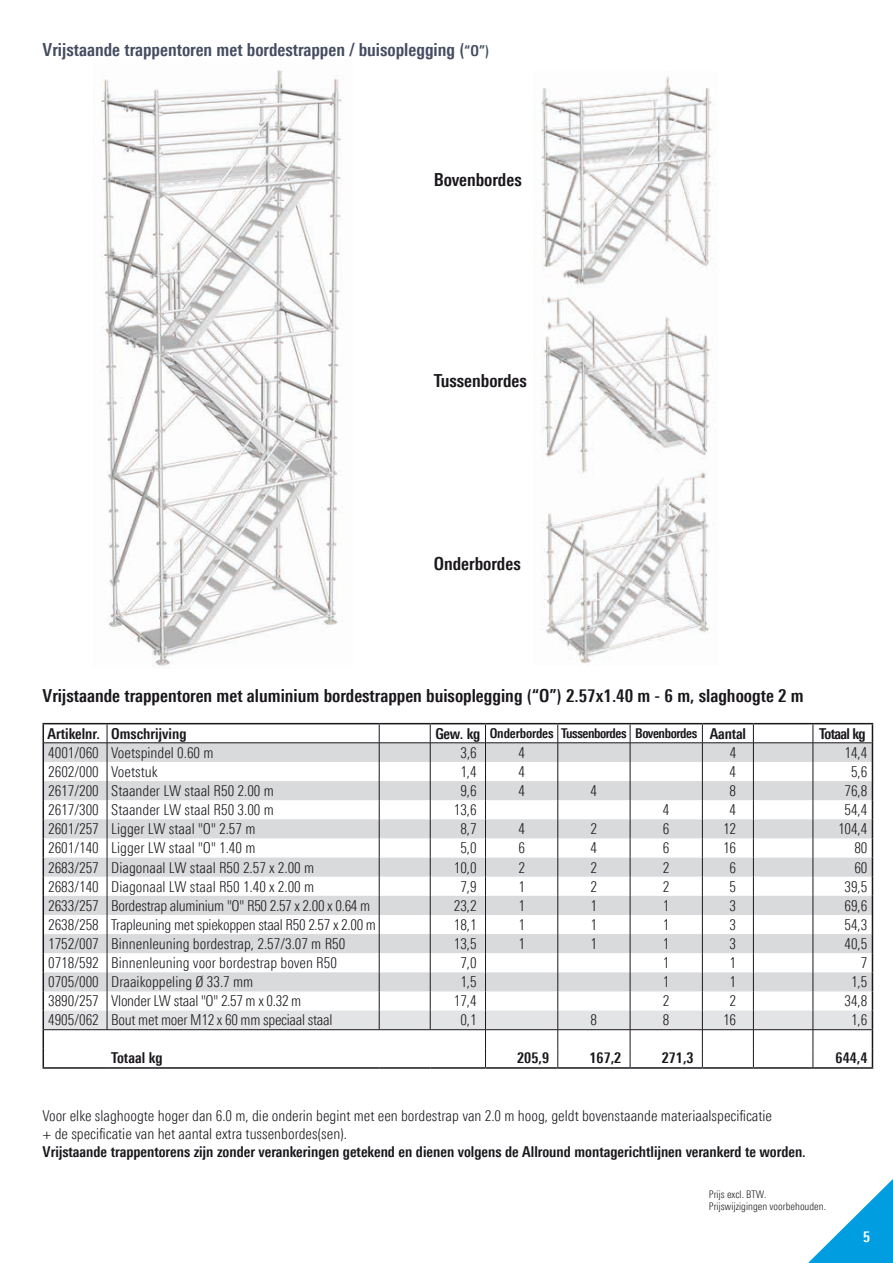
<style>
.page{position:relative;width:893px;height:1263px;background:#fff}
.page>*{position:absolute;margin:0;border:0;box-sizing:border-box;transform-origin:0 0}
.t1{font:700 18px "Linotype Univers 620 Cn";color:#1a171c}
.t2{font:700 18px "Linotype Univers 620 Cn";color:#444c61}
.t3{font:300 15px/18px "Linotype Univers 320 Cn";color:#1a171c}
.t4{font:300 15px "Linotype Univers 320 Cn";letter-spacing:-.02em;color:#1a171c}
.t5{font:700 15px "Linotype Univers 620 Cn";color:#1a171c}
.t6{font:700 15px "Linotype Univers 620 Cn";letter-spacing:-.04em;color:#1a171c}
.t7{font:700 15px "Linotype Univers 620 Cn";color:#fff}
.t8{font:700 13.5px "Linotype Univers 620 Cn";letter-spacing:-.03em;color:#1a171c}
.t9{font:300 10.5px/12px "Linotype Univers 320 Cn";color:#1a171c}
.s1{font-size:15px}
</style>
<div class="page">
<img style="left:541px;top:76px;width:175px;height:588px">
<img style="left:100px;top:70px;width:243px;height:596px">
<hr style="left:43px;top:723px;width:64px;height:1px;background:#1a171c">
<hr style="left:107px;top:723px;width:272px;height:1px;background:#1a171c">
<hr style="left:379px;top:723px;width:51px;height:1px;background:#1a171c">
<hr style="left:430px;top:723px;width:55px;height:1px;background:#1a171c">
<hr style="left:485px;top:723px;width:73px;height:1px;background:#1a171c">
<hr style="left:558px;top:723px;width:72px;height:1px;background:#1a171c">
<hr style="left:630px;top:723px;width:72px;height:1px;background:#1a171c">
<hr style="left:702px;top:723px;width:51px;height:1px;background:#1a171c">
<hr style="left:753px;top:723px;width:60px;height:1px;background:#1a171c">
<hr style="left:813px;top:723px;width:60px;height:1px;background:#1a171c">
<hr style="left:43px;top:1067px;width:64px;height:2px;background:#1a171c">
<hr style="left:107px;top:1067px;width:272px;height:2px;background:#1a171c">
<hr style="left:379px;top:1067px;width:51px;height:2px;background:#1a171c">
<hr style="left:430px;top:1067px;width:55px;height:2px;background:#1a171c">
<hr style="left:485px;top:1067px;width:73px;height:2px;background:#1a171c">
<hr style="left:558px;top:1067px;width:72px;height:2px;background:#1a171c">
<hr style="left:630px;top:1067px;width:72px;height:2px;background:#1a171c">
<hr style="left:702px;top:1067px;width:51px;height:2px;background:#1a171c">
<hr style="left:753px;top:1067px;width:60px;height:2px;background:#1a171c">
<hr style="left:813px;top:1067px;width:60px;height:2px;background:#1a171c">
<svg style="left:43px;top:724px;width:830px;height:343px"></svg>
<svg style="left:808px;top:1179px;width:85px;height:84px"></svg>
<p class="t2" style="left:43px;top:38px;width:448px">Vrijstaande trappentoren met bordestrappen / buisoplegging (<span class="s1">“O”)</span></p>
<p class="t1" style="left:434px;top:169px;width:89px">Bovenbordes</p>
<p class="t1" style="left:434px;top:370px;width:95px">Tussenbordes</p>
<p class="t1" style="left:434px;top:553px;width:89px">Onderbordes</p>
<p class="t1" style="left:43px;top:685px;width:763px">Vrijstaande trappentoren met aluminium bordestrappen buisoplegging (“O”) 2.57x1.40 m - 6 m, slaghoogte 2 m</p>
<p class="t5" style="left:48px;top:725px;width:141px">Artikelnr. Omschrijving</p>
<p class="t8" style="left:435px;top:725px;width:312px"><span class="s1">Gew. kg</span> Onderbordes Tussenbordes Bovenbordes <span class="s1">Aantal</span></p>
<p class="t6" style="left:819px;top:725px;width:48px">Totaal kg</p>
<p class="t3" style="left:48px;top:743px;width:167px">4001/060 Voetspindel 0.60 m</p>
<p class="t3" style="left:460px;top:743px;width:18px">3,6</p>
<p class="t3" style="left:518px;top:743px;width:8px">4</p>
<p class="t3" style="left:730px;top:743px;width:8px">4</p>
<p class="t3" style="left:844px;top:743px;width:24px">14,4</p>
<p class="t3" style="left:48px;top:762px;width:111px">2602/000 Voetstuk</p>
<p class="t3" style="left:460px;top:762px;width:18px">1,4</p>
<p class="t3" style="left:518px;top:762px;width:8px">4</p>
<p class="t3" style="left:730px;top:762px;width:8px">4</p>
<p class="t3" style="left:851px;top:762px;width:18px">5,6</p>
<p class="t3" style="left:48px;top:782px;width:227px">2617/200 Staander LW staal R50 2.00 m</p>
<p class="t3" style="left:460px;top:782px;width:18px">9,6</p>
<p class="t3" style="left:518px;top:782px;width:8px">4</p>
<p class="t3" style="left:591px;top:782px;width:8px">4</p>
<p class="t3" style="left:730px;top:782px;width:8px">8</p>
<p class="t3" style="left:844px;top:782px;width:24px">76,8</p>
<p class="t3" style="left:48px;top:801px;width:227px">2617/300 Staander LW staal R50 3.00 m</p>
<p class="t3" style="left:454px;top:801px;width:24px">13,6</p>
<p class="t3" style="left:663px;top:801px;width:8px">4</p>
<p class="t3" style="left:730px;top:801px;width:8px">4</p>
<p class="t3" style="left:844px;top:801px;width:24px">54,4</p>
<p class="t3" style="left:48px;top:820px;width:209px">2601/257 Ligger LW staal "O" 2.57 m</p>
<p class="t3" style="left:460px;top:820px;width:18px">8,7</p>
<p class="t3" style="left:518px;top:820px;width:8px">4</p>
<p class="t3" style="left:591px;top:820px;width:8px">2</p>
<p class="t3" style="left:663px;top:820px;width:8px">6</p>
<p class="t3" style="left:723px;top:820px;width:15px">12</p>
<p class="t3" style="left:838px;top:820px;width:31px">104,4</p>
<p class="t3" style="left:48px;top:839px;width:209px">2601/140 Ligger LW staal "O" 1.40 m</p>
<p class="t3" style="left:460px;top:839px;width:18px">5,0</p>
<p class="t3" style="left:518px;top:839px;width:8px">6</p>
<p class="t3" style="left:591px;top:839px;width:8px">4</p>
<p class="t3" style="left:663px;top:839px;width:8px">6</p>
<p class="t3" style="left:723px;top:839px;width:15px">16</p>
<p class="t3" style="left:854px;top:839px;width:15px">80</p>
<p class="t3" style="left:48px;top:858px;width:267px">2683/257 Diagonaal LW staal R50 2.57 x 2.00 m</p>
<p class="t3" style="left:454px;top:858px;width:24px">10,0</p>
<p class="t3" style="left:518px;top:858px;width:8px">2</p>
<p class="t3" style="left:591px;top:858px;width:8px">2</p>
<p class="t3" style="left:663px;top:858px;width:8px">2</p>
<p class="t3" style="left:730px;top:858px;width:8px">6</p>
<p class="t3" style="left:854px;top:858px;width:15px">60</p>
<p class="t3" style="left:48px;top:877px;width:267px">2683/140 Diagonaal LW staal R50 1.40 x 2.00 m</p>
<p class="t3" style="left:460px;top:877px;width:18px">7,9</p>
<p class="t3" style="left:518px;top:877px;width:8px">1</p>
<p class="t3" style="left:591px;top:877px;width:8px">2</p>
<p class="t3" style="left:663px;top:877px;width:8px">2</p>
<p class="t3" style="left:730px;top:877px;width:8px">5</p>
<p class="t3" style="left:844px;top:877px;width:24px">39,5</p>
<p class="t4" style="left:48px;top:897px;width:324px">2633/257 Bordestrap aluminium "O" R50 2.57 x 2.00 x 0.64 m</p>
<p class="t3" style="left:454px;top:896px;width:24px">23,2</p>
<p class="t3" style="left:518px;top:896px;width:8px">1</p>
<p class="t3" style="left:591px;top:896px;width:8px">1</p>
<p class="t3" style="left:663px;top:896px;width:8px">1</p>
<p class="t3" style="left:730px;top:896px;width:8px">3</p>
<p class="t3" style="left:844px;top:896px;width:24px">69,6</p>
<p class="t4" style="left:48px;top:916px;width:329px">2638/258 Trapleuning met spiekoppen staal R50 2.57 x 2.00 m</p>
<p class="t3" style="left:454px;top:915px;width:24px">18,1</p>
<p class="t3" style="left:518px;top:915px;width:8px">1</p>
<p class="t3" style="left:591px;top:915px;width:8px">1</p>
<p class="t3" style="left:663px;top:915px;width:8px">1</p>
<p class="t3" style="left:730px;top:915px;width:8px">3</p>
<p class="t3" style="left:844px;top:915px;width:24px">54,3</p>
<p class="t3" style="left:48px;top:935px;width:299px">1752/007 Binnenleuning bordestrap, 2.57/3.07 m R50</p>
<p class="t3" style="left:454px;top:935px;width:24px">13,5</p>
<p class="t3" style="left:518px;top:935px;width:8px">1</p>
<p class="t3" style="left:591px;top:935px;width:8px">1</p>
<p class="t3" style="left:663px;top:935px;width:8px">1</p>
<p class="t3" style="left:730px;top:935px;width:8px">3</p>
<p class="t3" style="left:844px;top:935px;width:24px">40,5</p>
<p class="t3" style="left:48px;top:954px;width:290px">0718/592 Binnenleuning voor bordestrap boven R50</p>
<p class="t3" style="left:460px;top:954px;width:18px">7,0</p>
<p class="t3" style="left:663px;top:954px;width:8px">1</p>
<p class="t3" style="left:730px;top:954px;width:8px">1</p>
<p class="t3" style="left:861px;top:954px;width:8px">7</p>
<p class="t3" style="left:48px;top:973px;width:207px">0705/000 Draaikoppeling Ø 33.7 mm</p>
<p class="t3" style="left:460px;top:973px;width:18px">1,5</p>
<p class="t3" style="left:663px;top:973px;width:8px">1</p>
<p class="t3" style="left:730px;top:973px;width:8px">1</p>
<p class="t3" style="left:851px;top:973px;width:18px">1,5</p>
<p class="t4" style="left:48px;top:992px;width:255px">3890/257 Vlonder LW staal "O" 2.57 m x 0.32 m</p>
<p class="t3" style="left:454px;top:992px;width:24px">17,4</p>
<p class="t3" style="left:663px;top:992px;width:8px">2</p>
<p class="t3" style="left:730px;top:992px;width:8px">2</p>
<p class="t3" style="left:844px;top:992px;width:24px">34,8</p>
<p class="t4" style="left:48px;top:1011px;width:286px">4905/062 Bout met moer M12 x 60 mm speciaal staal</p>
<p class="t3" style="left:460px;top:1011px;width:18px">0,1</p>
<p class="t3" style="left:591px;top:1011px;width:8px">8</p>
<p class="t3" style="left:663px;top:1011px;width:8px">8</p>
<p class="t3" style="left:723px;top:1011px;width:15px">16</p>
<p class="t3" style="left:851px;top:1011px;width:18px">1,6</p>
<p class="t5" style="left:111px;top:1049px;width:53px">Totaal kg</p>
<p class="t5" style="left:517px;top:1049px;width:33px">205,9</p>
<p class="t5" style="left:589px;top:1049px;width:33px">167,2</p>
<p class="t5" style="left:662px;top:1049px;width:33px">271,3</p>
<p class="t5" style="left:836px;top:1049px;width:33px">644,4</p>
<p class="t3" style="left:43px;top:1106px;width:731px">Voor elke slaghoogte hoger dan 6.0 m, die onderin begint met een bordestrap van 2.0 m hoog, geldt bovenstaande materiaalspecificatie + de specificatie van het aantal extra tussenbordes(sen).</p>
<p class="t5" style="left:43px;top:1142px;width:765px">Vrijstaande trappentorens zijn zonder verankeringen getekend en dienen volgens de Allround montagerichtlijnen verankerd te worden.</p>
<p class="t9" style="left:709px;top:1188px;width:119px">Prijs excl. BTW.<br>Prijswijzigingen voorbehouden.</p>
<p class="t7" style="left:863px;top:1228px;width:9px">5</p>
</div>
